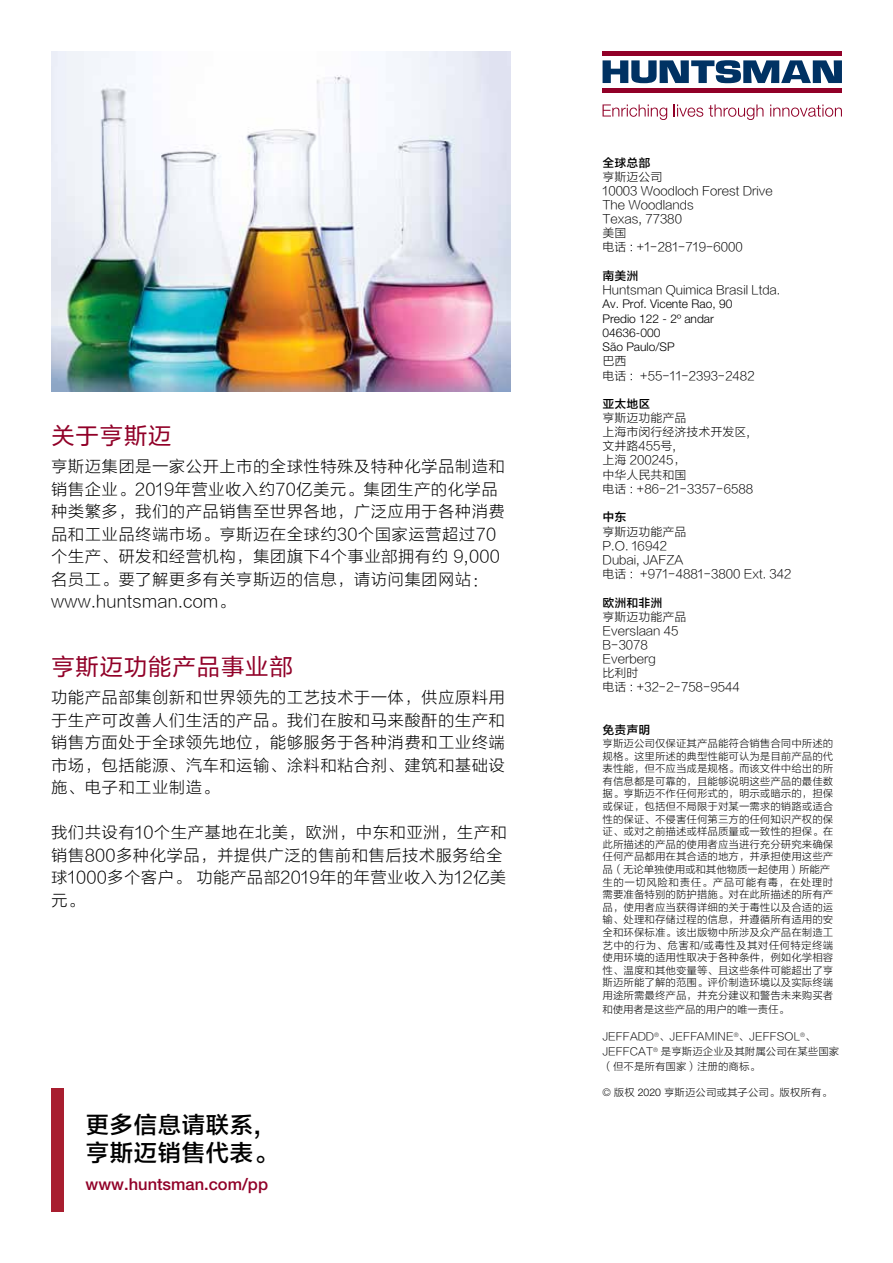
<style>
.page{position:relative;width:893px;height:1263px;background:#fff}
.page>*{position:absolute;margin:0;border:0;box-sizing:border-box;transform-origin:0 0}
.t1{font:24px/28.5px "FZLTZHJW GB1 0";color:#000}
.t2{font:24px "FZLTHJW GB1 0";letter-spacing:.01em;color:#910028}
.t3{font:16.5px/22.5px "FZLTXHJW GB1 0";letter-spacing:.02em;color:#000}
.t4{font:500 16.5px "Helvetica Neue LT Std";color:#910028}
.t5{font:12px/14.1px "FZLTXHJW GB1 0";color:#000}
.t6{font:300 12px/14.2px "Helvetica Neue LT Std";color:#000}
.t7{font:12px "FZLTZHJW GB1 0";color:#000}
.t8{font:10.5px/12.6px "FZLTXHJW GB1 0";color:#000}
.s1{font-family:"Helvetica Neue LT Std";font-weight:100;font-stretch:condensed}
.s2{font-family:"Helvetica Neue LT Std";font-weight:300}
</style>
<div class="page">
<img style="left:51px;top:51px;width:459px;height:340px">
<div style="left:51px;top:1089px;width:13px;height:123px;background:#a81e2f"></div>
<svg style="left:603px;top:60px;width:239px;height:23px"></svg>
<div style="left:603px;top:51px;width:239px;height:5px;background:#910028"></div>
<hr style="left:603px;top:88px;width:239px;height:4px;background:#910028">
<svg style="left:603px;top:104px;width:64px;height:16px"></svg>
<svg style="left:674px;top:104px;width:29px;height:13px"></svg>
<svg style="left:709px;top:104px;width:54px;height:16px"></svg>
<svg style="left:770px;top:104px;width:72px;height:13px"></svg>
<h1 class="t2" style="left:51px;top:422px;width:122px">关于亨斯迈</h1>
<h2 class="t3" style="left:51px;top:456px;width:456px">亨斯迈集团是一家公开上市的全球性特殊及特种化学品制造和销售企业。2019年营业收入约70亿美元。集团生产的化学品种类繁多，我们的产品销售至世界各地，广泛应用于各种消费品和工业品终端市场。亨斯迈在全球约30个国家运营超过70个生产、研发和经营机构，集团旗下4个事业部拥有约 9,000名员工。要了解更多有关亨斯迈的信息，请访问集团网站：www.huntsman.com。</h2>
<h1 class="t2" style="left:51px;top:653px;width:244px">亨斯迈功能产品事业部</h1>
<h2 class="t3" style="left:51px;top:687px;width:456px;text-align:justify">功能产品部集创新和世界领先的工艺技术于一体，供应原料用于生产可改善人们生活的产品。我们在胺和马来酸酐的生产和销售方面处于全球领先地位，能够服务于各种消费和工业终端市场，包括能源、汽车和运输、涂料和粘合剂、建筑和基础设施、电子和工业制造。</h2>
<h2 class="t3" style="left:51px;top:822px;width:457px">我们共设有10个生产基地在北美，欧洲，中东和亚洲，生产和销售800多种化学品，并提供广泛的售前和售后技术服务给全球1000多个客户。 功能产品部2019年的年营业收入为12亿美元。</h2>
<h1 class="t1" style="left:86px;top:1111px;width:193px">更多信息请联系,亨斯迈销售代表。</h1>
<h2 class="t4" style="left:86px;top:1174px;width:184px">www.huntsman.com/pp</h2>
<p class="t7" style="left:603px;top:156px;width:49px">全球总部</p>
<p class="t5" style="left:603px;top:170px;width:172px">亨斯迈公司<br>10003 Woodloch Forest Drive<br>The Woodlands<br>Texas, 77380<br>美国<br>电话 : +1-281-719-6000</p>
<p class="t7" style="left:603px;top:269px;width:37px">南美洲</p>
<p class="t5" style="left:603px;top:283px;width:179px">Huntsman Quimica Brasil Ltda.</p>
<p class="t6" style="left:603px;top:297px;width:131px">Av. Prof. Vicente Rao, 90<br>Predio 122 - 2º andar<br>04636-000<br>São Paulo/SP</p>
<p class="t5" style="left:603px;top:355px;width:154px">巴西<br>电话 : +55-11-2393-2482</p>
<p class="t7" style="left:603px;top:397px;width:49px">亚太地区</p>
<p class="t5" style="left:603px;top:411px;width:152px">亨斯迈功能产品<br>上海市闵行经济技术开发区,文井路455号,<br>上海 200245，<br>中华人民共和国<br>电话 : +86-21-3357-6588</p>
<p class="t7" style="left:603px;top:510px;width:25px">中东</p>
<p class="t5" style="left:603px;top:525px;width:190px">亨斯迈功能产品<br>P.O. 16942<br>Dubai, JAFZA<br>电话 : +971-4881-3800 Ext. 342</p>
<p class="t7" style="left:603px;top:596px;width:61px">欧洲和非洲</p>
<p class="t5" style="left:603px;top:610px;width:139px">亨斯迈功能产品<br>Everslaan 45<br>B-3078<br>Everberg<br>比利时<br>电话 : +32-2-758-9544</p>
<p class="t7" style="left:603px;top:723px;width:49px">免责声明</p>
<p class="t8" style="left:603px;top:737px;width:232px">亨斯迈公司仅保证其产品能符合销售合同中所述的规格。这里所述的典型性能可认为是目前产品的代表性能，但不应当成是规格。而该文件中给出的所有信息都是可靠的，且能够说明这些产品的最佳数据。亨斯迈不作任何形式的，明示或暗示的，担保或保证，包括但不局限于对某一需求的销路或适合性的保证、不侵害任何第三方的任何知识产权的保证、或对之前描述或样品质量或一致性的担保。在此所描述的产品的使用者应当进行充分研究来确保任何产品都用在其合适的地方，并承担使用这些产品（无论单独使用或和其他物质一起使用）所能产生的一切风险和责任。产品可能有毒，在处理时需要准备特别的防护措施。对在此所描述的所有产品，使用者应当获得详细的关于毒性以及合适的运输、处理和存储过程的信息，并遵循所有适用的安全和环保标准。该出版物中所涉及众产品在制造工艺中的行为、危害和/或毒性及其对任何特定终端使用环境的适用性取决于各种条件，例如化学相容性、温度和其他变量等、且这些条件可能超出了亨斯迈所能了解的范围。评价制造环境以及实际终端用途所需最终产品，并充分建议和警告未来购买者</p>
<p class="t8" style="left:603px;top:1004px;width:188px">和使用者是这些产品的用户的唯一责任。</p>
<p class="t8" style="left:602px;top:1030px;width:238px;line-height:15px">JEFFADD<sup>®</sup>、JEFFAMINE<sup>®</sup>、JEFFSOL<sup>®</sup>、<br>JEFFCAT<sup>®</sup> 是亨斯迈企业及其附属公司在某些国家（但不是所有国家）注册的商标。</p>
<p class="t8" style="left:603px;top:1086px;width:231px"><span class="s1">©</span> 版权 <span class="s2">2020</span> 亨斯迈公司或其子公司。版权所有。</p>
</div>
